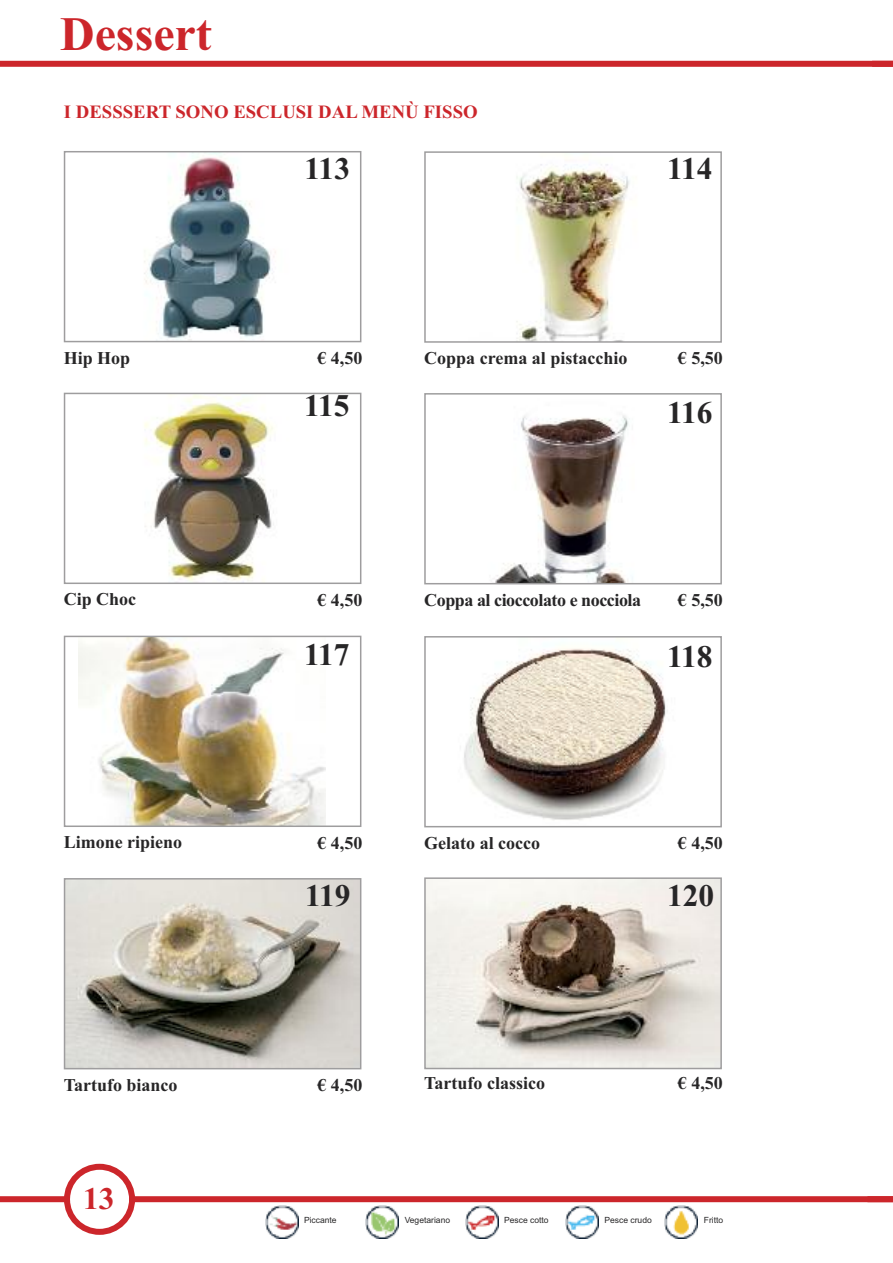
<style>
.page{position:relative;width:893px;height:1263px;background:#fff}
.page>*{position:absolute;margin:0;border:0;box-sizing:border-box;transform-origin:0 0}
.t1{font:700 48px "Times New Roman";color:#cc262b}
.t2{font:700 31.5px "Times New Roman";color:#272627}
.t3{font:700 31.5px "Times New Roman";color:#cc262b}
.t4{font:700 18.75px "Times New Roman";color:#cc262b}
.t5{font:700 18px "Times New Roman";color:#272627}
.t6{font:700 18px "Times New Roman";letter-spacing:-.025em;color:#272627}
.t7{font:8.55px "Arial";color:#272627}
</style>
<div class="page">
<div style="left:0;top:61px;width:893px;height:6px;background:#cc262b"></div>
<img style="left:266px;top:1205px;width:33px;height:33px">
<img style="left:366px;top:1206px;width:33px;height:33px">
<img style="left:465px;top:1206px;width:33px;height:33px">
<img style="left:565px;top:1206px;width:33px;height:33px">
<img style="left:665px;top:1206px;width:33px;height:33px">
<div style="left:0;top:1196px;width:893px;height:6px;background:#cc262b"></div>
<svg style="left:64px;top:1164px;width:71px;height:71px"></svg>
<img style="left:144px;top:154px;width:132px;height:185px">
<div style="left:64px;top:151px;width:297px;height:191px;border:2px solid #9e9d9e"></div>
<img style="left:144px;top:396px;width:130px;height:185px">
<div style="left:64px;top:393px;width:297px;height:191px;border:2px solid #9e9d9e"></div>
<img style="left:79px;top:639px;width:246px;height:185px">
<div style="left:64px;top:636px;width:297px;height:191px;border:2px solid #9e9d9e"></div>
<img style="left:67px;top:881px;width:291px;height:185px">
<div style="left:64px;top:878px;width:297px;height:191px;border:2px solid #9e9d9e"></div>
<img style="left:516px;top:164px;width:114px;height:176px">
<div style="left:424px;top:151px;width:298px;height:192px;border:2px solid #9e9d9e"></div>
<img style="left:493px;top:415px;width:140px;height:166px">
<div style="left:424px;top:393px;width:298px;height:191px;border:2px solid #9e9d9e"></div>
<img style="left:464px;top:648px;width:202px;height:172px">
<div style="left:424px;top:636px;width:298px;height:191px;border:2px solid #9e9d9e"></div>
<img style="left:427px;top:880px;width:292px;height:186px">
<div style="left:424px;top:877px;width:298px;height:192px;border:2px solid #9e9d9e"></div>
<h1 class="t1" style="left:60px;top:6px;width:153px">Dessert</h1>
<p class="t4" style="left:64px;top:100px;width:415px">I DESSSERT SONO ESCLUSI DAL MENÙ FISSO</p>
<h2 class="t2" style="left:305px;top:150px;width:47px">113</h2>
<h2 class="t2" style="left:667px;top:150px;width:47px">114</h2>
<p class="t5" style="left:64px;top:347px;width:68px">Hip Hop</p>
<p class="t5" style="left:317px;top:347px;width:46px">€ 4,50</p>
<p class="t5" style="left:424px;top:347px;width:205px">Coppa crema al pistacchio</p>
<p class="t5" style="left:678px;top:348px;width:47px">€ 5,50</p>
<h2 class="t2" style="left:304px;top:386px;width:47px">115</h2>
<h2 class="t2" style="left:667px;top:393px;width:47px">116</h2>
<p class="t5" style="left:64px;top:589px;width:74px">Cip Choc</p>
<p class="t5" style="left:317px;top:589px;width:46px">€ 4,50</p>
<p class="t6" style="left:424px;top:589px;width:218px">Coppa al cioccolato e nocciola</p>
<p class="t5" style="left:678px;top:589px;width:46px">€ 5,50</p>
<h2 class="t2" style="left:304px;top:636px;width:47px">117</h2>
<h2 class="t2" style="left:667px;top:637px;width:47px">118</h2>
<p class="t5" style="left:64px;top:831px;width:120px">Limone ripieno</p>
<p class="t5" style="left:317px;top:832px;width:46px">€ 4,50</p>
<p class="t5" style="left:424px;top:832px;width:117px">Gelato al cocco</p>
<p class="t5" style="left:678px;top:832px;width:46px">€ 4,50</p>
<h2 class="t2" style="left:305px;top:877px;width:47px">119</h2>
<h2 class="t2" style="left:667px;top:877px;width:49px">120</h2>
<p class="t5" style="left:64px;top:1074px;width:115px">Tartufo bianco</p>
<p class="t5" style="left:317px;top:1074px;width:46px">€ 4,50</p>
<h2 class="t3" style="left:83px;top:1179px;width:33px">13</h2>
<p class="t5" style="left:424px;top:1073px;width:122px">Tartufo classico</p>
<p class="t5" style="left:678px;top:1073px;width:46px">€ 4,50</p>
<p class="t7" style="left:304px;top:1215px;width:34px">Piccante</p>
<p class="t7" style="left:405px;top:1215px;width:47px">Vegetariano</p>
<p class="t7" style="left:504px;top:1215px;width:46px">Pesce cotto</p>
<p class="t7" style="left:604px;top:1215px;width:49px">Pesce crudo</p>
<p class="t7" style="left:704px;top:1215px;width:21px">Fritto</p>
</div>
